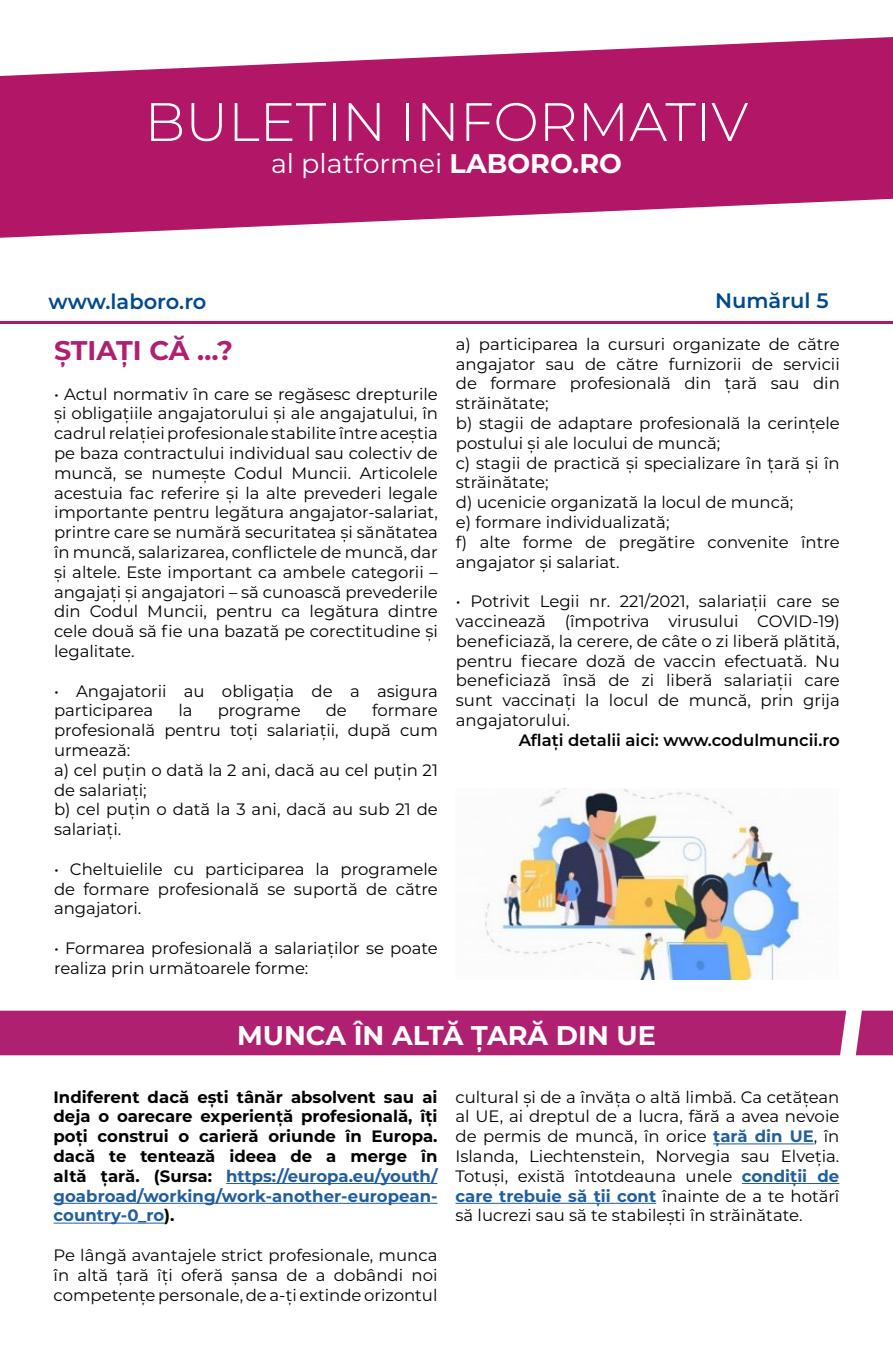
<style>
.page{position:relative;width:893px;height:1361px;background:#fff}
.page>*{position:absolute;margin:0;border:0;box-sizing:border-box;transform-origin:0 0}
.t1{font:300 54px "Montserrat";color:#fff}
.t2{font:27px "Montserrat";color:#fff}
.t3{font:700 27px "Montserrat";color:#fff}
.t4{font:700 27px "Montserrat";letter-spacing:-.005em;color:#b02070}
.t5{font:600 21px "Montserrat";color:#004990}
.t6{font:16.5px/19.8px "Montserrat";color:#000;text-align:justify}
.t7{font:700 16.5px/19.8px "Montserrat";letter-spacing:.005em;color:#000;text-align:justify}
.t8{font:600 16.5px "Montserrat";color:#000}
.s1{font-weight:700}
.s2{color:#215e9e}
.s3{font-weight:700;color:#215e9e}
</style>
<div class="page">
<hr style="left:0;top:321px;width:893px;height:3px;background:#b21767">
<svg style="left:0;top:37px;width:893px;height:201px;fill:#b21767"></svg>
<hr style="left:226px;top:1183px;width:211px;height:1px;background:#215e9e">
<hr style="left:54px;top:1203px;width:383px;height:1px;background:#215e9e">
<hr style="left:54px;top:1222px;width:110px;height:1px;background:#215e9e">
<hr style="left:713px;top:1143px;width:101px;height:1px;background:#215e9e">
<hr style="left:742px;top:1183px;width:97px;height:1px;background:#215e9e">
<hr style="left:455px;top:1203px;width:201px;height:1px;background:#215e9e">
<img style="left:485px;top:788px;width:324px;height:191px">
<div style="left:0;top:1010px;width:846px;height:45px;background:#b02070"></div>
<svg style="left:856px;top:1010px;width:37px;height:45px"></svg>
<h1 class="t1" style="left:145px;top:85px;width:605px">BULETIN INFORMATIV</h1>
<h2 class="t2" style="left:271px;top:145px;width:352px">al platformei <span class="s1">LABORO.RO</span></h2>
<p class="t5" style="left:49px;top:286px;width:159px">www.laboro.ro</p>
<p class="t5" style="left:715px;top:285px;width:115px">Numărul 5</p>
<h2 class="t4" style="left:54px;top:331px;width:181px">ȘTIAȚI CĂ …?</h2>
<p class="t6" style="left:54px;top:383px;width:385px">• Actul normativ în care se regăsesc drepturile și obligațiile angajatorului și ale angajatului, în cadrul relației profesionale stabilite între aceștia pe baza contractului individual sau colectiv de muncă, se numește Codul Muncii. Articolele acestuia fac referire și la alte prevederi legale importante pentru legătura angajator-salariat, printre care se numără securitatea și sănătatea în muncă, salarizarea, conflictele de muncă, dar și altele. Este important ca ambele categorii – angajați și angajatori – să cunoască prevederile din Codul Muncii, pentru ca legătura dintre cele două să fie una bazată pe corectitudine și legalitate.</p>
<p class="t6" style="left:54px;top:680px;width:385px">• Angajatorii au obligația de a asigura participarea</p>
<p class="t6" style="left:456px;top:333px;width:385px;text-align:left">a) participarea la cursuri organizate de către angajator sau de către furnizorii de servicii de formare profesională din ţară sau din străinătate;<br>b) stagii de adaptare profesională la cerinţele postului şi ale locului de muncă;<br>c) stagii de practică şi specializare în ţară şi în străinătate;<br>d) ucenicie organizată la locul de muncă;<br>e) formare individualizată;<br>f) alte forme de pregătire convenite între angajator şi salariat.</p>
<p class="t6" style="left:456px;top:591px;width:385px">• Potrivit Legii nr. 221/2021, salariații care se vaccinează (împotriva virusului COVID-19) beneficiază, la cerere, de câte o zi liberă plătită, pentru fiecare doză de vaccin efectuată. Nu beneficiază însă de zi liberă salariații care sunt vaccinați la locul de muncă, prin grija angajatorului.</p>
<p class="t8" style="left:519px;top:728px;width:323px">Aflați detalii aici: www.codulmuncii.ro</p>
<p class="t6" style="left:54px;top:700px;width:385px;text-align:left;text-indent:318px">formare profesională pentru toţi salariaţii, după cum urmează:<br>a) cel puţin o dată la 2 ani, dacă au cel puţin 21 de salariaţi;<br>b) cel puţin o dată la 3 ani, dacă au sub 21 de salariaţi.</p>
<p class="t6" style="left:54px;top:858px;width:385px">• Cheltuielile cu participarea la programele de formare profesională se suportă de către angajatori.</p>
<p class="t6" style="left:54px;top:937px;width:385px">• Formarea profesională a salariaţilor se poate realiza prin următoarele forme:</p>
<p class="t6" style="left:178px;top:700px;width:16px">la</p>
<p class="t6" style="left:218px;top:700px;width:84px">programe</p>
<p class="t6" style="left:326px;top:700px;width:23px">de</p>
<h2 class="t3" style="left:237px;top:1015px;width:420px">MUNCA ÎN ALTĂ ȚARĂ DIN UE</h2>
<p class="t7" style="left:54px;top:1086px;width:385px">Indiferent dacă ești tânăr absolvent sau ai deja o oarecare experiență profesională, îți poți construi o carieră oriunde în Europa. dacă te tentează ideea de a merge în altă țară. (Sursa: <span class="s2">https://europa.eu/youth/ goabroad/working/work-another-european&shy;country-0_ro</span>).</p>
<p class="t6" style="left:54px;top:1244px;width:385px">Pe lângă avantajele strict profesionale, munca în altă țară îți oferă șansa de a dobândi noi competențe personale, de a-ți extinde orizontul</p>
<p class="t6" style="left:455px;top:1086px;width:385px">cultural și de a învăța o altă limbă. Ca cetățean al UE, ai dreptul de a lucra, fără a avea nevoie de permis de muncă, în orice <span class="s3">țară din UE</span>, în Islanda, Liechtenstein, Norvegia sau Elveția.<br>Totuși, există întotdeauna unele <span class="s3">condiții de care trebuie să ții cont</span> înainte de a te hotărî să lucrezi sau să te stabilești în străinătate.</p>
</div>
